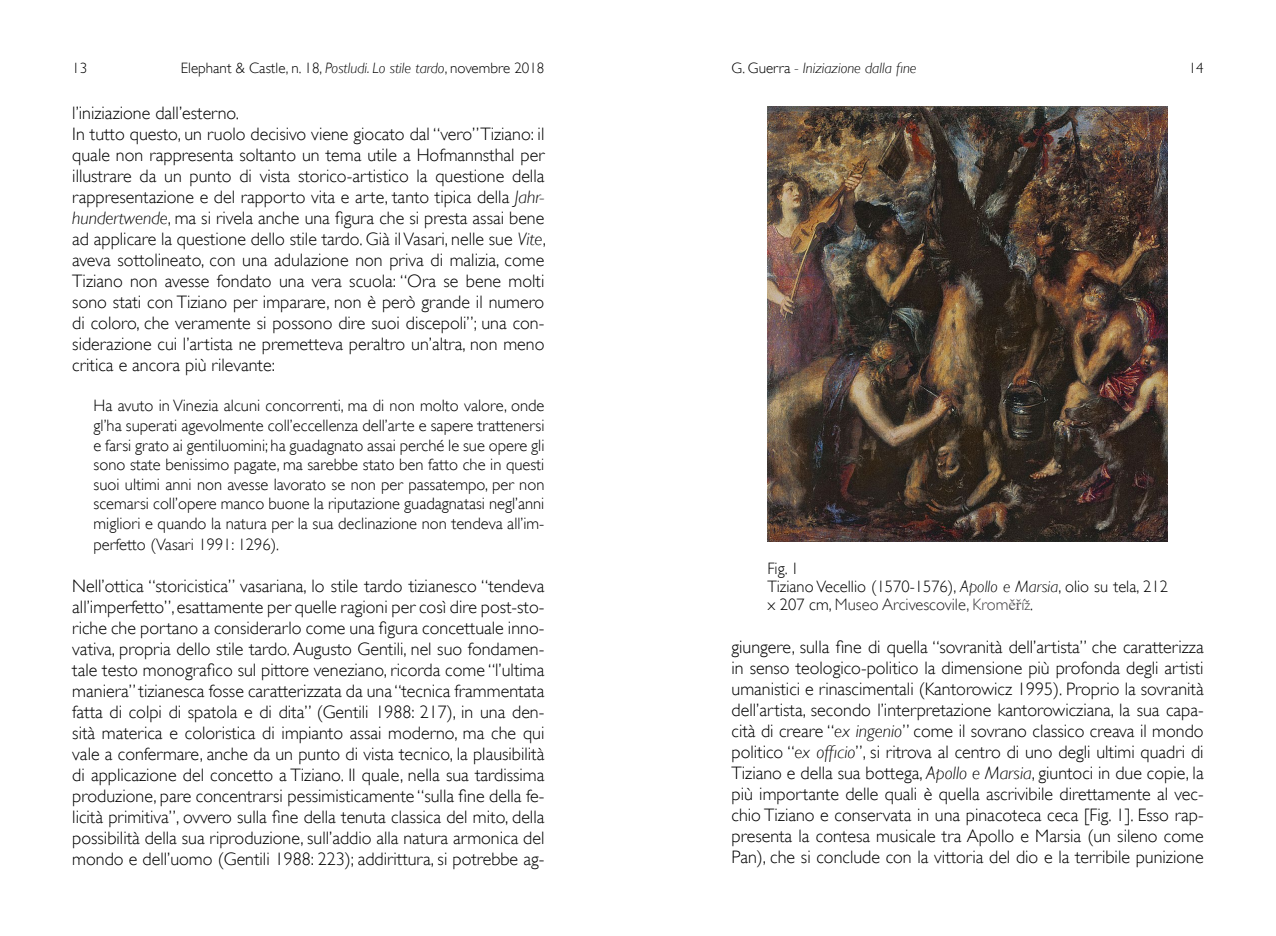
<style>
.page{position:relative;width:1276px;height:936px;background:#fff}
.page>*{position:absolute;margin:0;border:0;box-sizing:border-box;transform-origin:0 0}
.t1{font:300 18px/21px "Gill Sans";color:#000;text-align:justify}
.t2{font:300 16.5px/19.5px "Gill Sans";color:#000;text-align:justify}
.t3{font:300 15px "Gill Sans";color:#000}
.t4{font:italic 300 15px "Gill Sans";color:#000}
.t5{font:300 15px "Gill Sans";color:#000}
.s1{font-style:italic}
.s2{font-style:normal}
.s3{color:#222}
.s4{color:#414042}
.s5{font-family:"Times New Roman";font-weight:400;color:#58595b}
.s6{font-size:14.7px;color:#414042}
</style>
<div class="page">
<img style="left:767px;top:106px;width:401px;height:435px">
<p class="t5" style="left:72px;top:59px;width:16px">13</p>
<p class="t3" style="left:181px;top:59px;width:365px">Elephant &amp; Castle, n. 18, <span class="s1">Postludi. Lo stile tardo</span>, novembre 2018</p>
<p class="t4" style="left:731px;top:59px;width:187px"><span class="s2">G. Guerra</span> - Iniziazione dalla fine</p>
<p class="t5" style="left:1188px;top:59px;width:16px">14</p>
<p class="t1" style="left:72px;top:102px;width:475px;text-align:left">l’iniziazione dall’esterno.<br>In tutto questo, un ruolo decisivo viene giocato dal “vero” Tiziano: il quale non rappresenta soltanto un tema utile a Hofmannsthal per illustrare da un punto di vista storico-artistico la questione della rappresentazione e del rapporto vita e arte, tanto tipica della <span class="s1">Jahr&shy;hundertwende</span>, ma si rivela anche una figura che si presta assai bene ad applicare la questione dello stile tardo. Già il Vasari, nelle sue <span class="s1">Vite</span>, aveva sottolineato, con una adulazione non priva di malizia, come Tiziano non avesse fondato una vera scuola: “Ora se bene molti sono stati con Tiziano per imparare, non è però grande il numero di coloro, che veramente si possono dire suoi discepoli”; una con&shy;siderazione cui l’artista ne premetteva peraltro un’altra, non meno critica e ancora più rilevante:</p>
<p class="t2" style="left:94px;top:396px;width:452px">Ha avuto in Vinezia alcuni concorrenti, ma di non molto valore, onde gl’ha superati agevolmente coll’eccellenza dell’arte e sapere trattenersi e farsi grato ai gentiluomini; ha guadagnato assai perché le sue opere gli sono state benissimo pagate, ma sarebbe stato ben fatto che in questi suoi ultimi anni non avesse lavorato se non per passatempo, per non scemarsi coll’opere manco buone la riputazione guadagnatasi negl’anni migliori e quando la natura per la sua declinazione non tendeva all’im-</p>
<p class="t2" style="left:94px;top:534px;width:187px">perfetto (Vasari 1991: 1296).</p>
<p class="t1" style="left:72px;top:575px;width:473px">Nell’ottica “storicistica” vasariana, lo stile tardo tizianesco “tendeva all’imperfetto”, esattamente per quelle ragioni per così dire post-sto&shy;riche che portano a considerarlo come una figura concettuale inno&shy;vativa, propria dello stile tardo. Augusto Gentili, nel suo fondamen&shy;tale testo monografico sul pittore veneziano, ricorda come “l’ultima maniera” tizianesca fosse caratterizzata da una “tecnica frammentata fatta di colpi di spatola e di dita” (Gentili 1988: 217), in una den&shy;sità materica e coloristica di impianto assai moderno, ma che qui vale a confermare, anche da un punto di vista tecnico, la plausibilità di applicazione del concetto a Tiziano. Il quale, nella sua tardissima produzione, pare concentrarsi pessimisticamente “sulla fine della fe&shy;licità primitiva”, ovvero sulla fine della tenuta classica del mito, della possibilità della sua riproduzione, sull’addio alla natura armonica del mondo e dell’uomo (Gentili 1988: 223); addirittura, si potrebbe ag-</p>
<p class="t2" style="left:767px;top:559px;width:402px;line-height:18px;text-align:left">Fig. 1<br>Tiziano Vecellio (1570-1576), <span class="s1">Apollo e Marsia</span>, olio su tela, 212 x 207 cm, <span class="s3">Museo Arcivescovile,</span> <span class="s4">Krom</span><span class="s5">ěř</span><span class="s4">í</span><span class="s6">ž</span>.</p>
<p class="t1" style="left:731px;top:636px;width:473px">giungere, sulla fine di quella “sovranità dell’artista” che caratterizza in senso teologico-politico la dimensione più profonda degli artisti umanistici e rinascimentali (Kantorowicz 1995). Proprio la sovranità dell’artista, secondo l’interpretazione kantorowicziana, la sua capa&shy;cità di creare “<span class="s1">ex ingenio</span>” come il sovrano classico creava il mondo politico “<span class="s1">ex officio</span>”, si ritrova al centro di uno degli ultimi quadri di Tiziano e della sua bottega, <span class="s1">Apollo e Marsia</span>, giuntoci in due copie, la più importante delle quali è quella ascrivibile direttamente al vec&shy;chio Tiziano e conservata in una pinacoteca ceca [Fig. 1]. Esso rap&shy;presenta la contesa musicale tra Apollo e Marsia (un sileno come Pan), che si conclude con la vittoria del dio e la terribile punizione</p>
</div>
